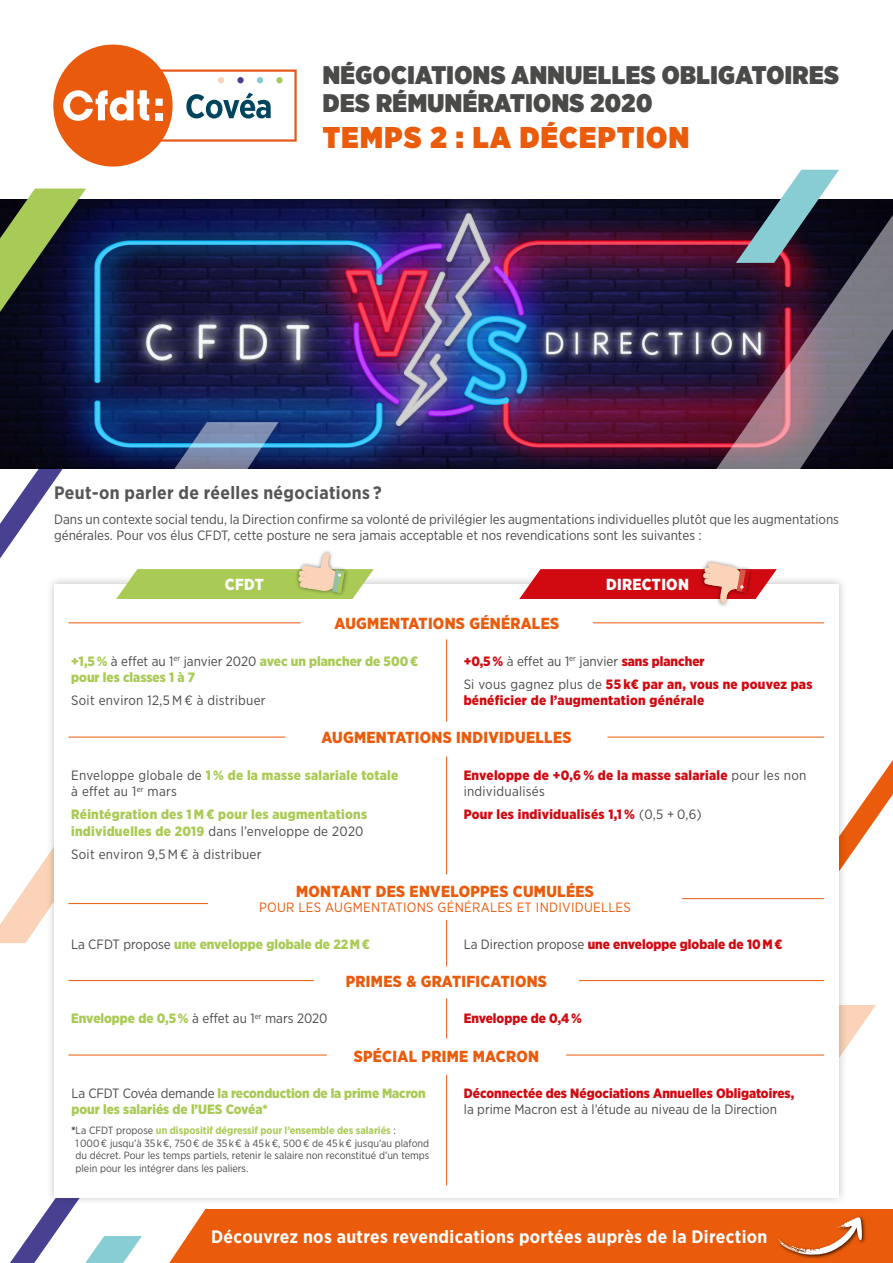
<style>
.page{position:relative;width:893px;height:1263px;background:#fff}
.page>*{position:absolute;margin:0;border:0;box-sizing:border-box;transform-origin:0 0}
.t1{font:900 30px "Gotham Narrow";letter-spacing:.05em;color:#ea5b0b}
.t2{font:900 25.5px/28.5px "Gotham Narrow";letter-spacing:.02em;color:#4a4a49}
.t3{font:700 18px "Gotham Narrow";letter-spacing:.02em;color:#fff}
.t4{font:700 18px "Gotham Narrow";letter-spacing:.02em;color:#565555}
.t5{font:900 16.05px "Gotham Narrow";letter-spacing:.02em;color:#ea5b0b}
.t6{font:900 16.05px "Gotham Narrow";letter-spacing:.02em;color:#fff}
.t7{font:13.5px/16.2px "Gotham Narrow";color:#4a4a49}
.t8{font:900 13.5px/23.4px "Gotham Narrow";color:#d00a10}
.t9{font:900 13.5px/16.2px "Gotham Narrow";color:#a9ca54}
.t10{font:900 13.5px/16.2px "Gotham Narrow";letter-spacing:.02em;color:#d00a10}
.t11{font:13.5px/16.2px "Gotham Narrow";letter-spacing:.02em;color:#4a4a49}
.t12{font:900 13.5px/16.2px "Gotham Narrow";letter-spacing:.02em;color:#a9ca54}
.t13{font:13.5px "Gotham Narrow";letter-spacing:.02em;color:#ea5b0b}
.t14{font:10.5px/12.6px "Gotham Narrow";color:#4a4a49}
.s1{font-weight:400;color:#4a4a49}
.s2{font-weight:900;color:#a9ca54}
.s3{font-weight:900}
.s4{font-weight:700;color:#a9ca54}
</style>
<div class="page">
<svg style="left:848px;top:760px;width:45px;height:99px"></svg>
<img style="left:0;top:199px;width:705px;height:269px">
<svg style="left:0;top:188px;width:86px;height:124px"></svg>
<svg style="left:848px;top:1005px;width:28px;height:40px"></svg>
<svg style="left:0;top:906px;width:45px;height:37px"></svg>
<svg style="left:10px;top:1206px;width:132px;height:57px"></svg>
<svg style="left:705px;top:169px;width:188px;height:300px"></svg>
<svg style="left:0;top:422px;width:279px;height:484px"></svg>
<div style="left:45px;top:575px;width:803px;height:631px;background:#000;opacity:.25"></div>
<div style="left:54px;top:584px;width:785px;height:613px;background:#fff"></div>
<div style="left:169px;top:1209px;width:724px;height:54px;background:#ea5b0b"></div>
<div style="left:109px;top:69px;width:188px;height:73px;border:2px solid #e6591c"></div>
<svg style="left:186px;top:93px;width:85px;height:26px"></svg>
<svg style="left:218px;top:77px;width:6px;height:6px"></svg>
<div style="left:237px;top:77px;width:7px;height:6px;background:#474190;border-radius:50%"></div>
<svg style="left:257px;top:77px;width:6px;height:6px"></svg>
<div style="left:276px;top:77px;width:7px;height:6px;background:#a8ca56;border-radius:50%"></div>
<div style="left:53px;top:45px;width:120px;height:122px;background:#e95a0c;border-radius:50%"></div>
<div style="left:156px;top:99px;width:7px;height:7px;background:#fff"></div>
<div style="left:156px;top:113px;width:7px;height:7px;background:#fff"></div>
<svg style="left:63px;top:90px;width:86px;height:31px"></svg>
<div style="left:294px;top:549px;width:55px;height:48px;background:#000;opacity:.5"></div>
<svg style="left:116px;top:553px;width:258px;height:46px"></svg>
<div style="left:699px;top:558px;width:55px;height:50px;background:#000;opacity:.5"></div>
<svg style="left:519px;top:562px;width:258px;height:42px"></svg>
<hr style="left:68px;top:623px;width:233px;height:1px;background:#ea5b0b">
<hr style="left:68px;top:737px;width:217px;height:1px;background:#ea5b0b">
<hr style="left:68px;top:903px;width:140px;height:1px;background:#ea5b0b">
<hr style="left:593px;top:623px;width:231px;height:1px;background:#ea5b0b">
<hr style="left:607px;top:737px;width:217px;height:1px;background:#ea5b0b">
<hr style="left:682px;top:898px;width:142px;height:1px;background:#ea5b0b">
<hr style="left:68px;top:980px;width:246px;height:1px;background:#ea5b0b">
<hr style="left:68px;top:1055px;width:259px;height:1px;background:#ea5b0b">
<hr style="left:579px;top:980px;width:245px;height:1px;background:#ea5b0b">
<hr style="left:566px;top:1055px;width:258px;height:1px;background:#ea5b0b">
<hr style="left:446px;top:998px;width:1px;height:40px;background:#ea5b0b">
<hr style="left:446px;top:1075px;width:1px;height:110px;background:#ea5b0b">
<hr style="left:446px;top:920px;width:1px;height:46px;background:#ea5b0b">
<hr style="left:446px;top:756px;width:1px;height:118px;background:#ea5b0b">
<hr style="left:446px;top:639px;width:1px;height:83px;background:#ea5b0b">
<h2 class="t2" style="left:323px;top:60px;width:518px">NÉGOCIATIONS ANNUELLES OBLIGATOIRES<br>DES RÉMUNÉRATIONS 2020</h2>
<h1 class="t1" style="left:323px;top:117px;width:368px">TEMPS 2 : LA DÉCEPTION</h1>
<h3 class="t4" style="left:54px;top:481px;width:329px">Peut-on parler de réelles négociations ?</h3>
<p class="t7" style="left:54px;top:511px;width:786px">Dans un contexte social tendu, la Direction confirme sa volonté de privilégier les augmentations individuelles plutôt que les augmentations générales. Pour vos élus CFDT, cette posture ne sera jamais acceptable et nos revendications sont les suivantes :</p>
<p class="t6" style="left:225px;top:574px;width:40px">CFDT</p>
<p class="t6" style="left:606px;top:574px;width:84px">DIRECTION</p>
<p class="t5" style="left:335px;top:613px;width:226px">AUGMENTATIONS GÉNÉRALES</p>
<p class="t9" style="left:71px;top:652px;width:348px">+1,5 % <span class="s1">à effet au 1</span><sup>er</sup> <span class="s1">janvier 2020</span> avec un plancher de 500 € pour les classes 1 à 7</p>
<p class="t11" style="left:71px;top:692px;width:196px">Soit environ 12,5 M € à distribuer</p>
<p class="t8" style="left:464px;top:649px;width:350px">+0,5 % <span class="s1">à effet au 1</span><sup>er</sup> <span class="s1">janvier</span> sans plancher<br><span class="s1">Si vous gagnez plus de</span> 55 k€ par an, vous ne pouvez pas</p>
<p class="t10" style="left:464px;top:692px;width:242px">bénéficier de l’augmentation générale</p>
<p class="t5" style="left:321px;top:727px;width:252px">AUGMENTATIONS INDIVIDUELLES</p>
<p class="t11" style="left:71px;top:767px;width:329px">Enveloppe globale de <span class="s2">1 % de la masse salariale totale </span>à effet au 1<sup>er</sup> mars</p>
<p class="t12" style="left:71px;top:806px;width:297px">Réintégration des 1 M € pour les augmentations individuelles de 2019 <span class="s1">dans l’enveloppe de 2020</span></p>
<p class="t11" style="left:71px;top:846px;width:192px">Soit environ 9,5 M € à distribuer</p>
<p class="t10" style="left:464px;top:767px;width:344px">Enveloppe de +0,6 % de la masse salariale <span class="s1">pour les non individualisés</span></p>
<p class="t10" style="left:464px;top:806px;width:240px">Pour les individualisés 1,1 % <span class="s1">(0,5 + 0,6)</span></p>
<p class="t5" style="left:296px;top:881px;width:299px">MONTANT DES ENVELOPPES CUMULÉES</p>
<p class="t13" style="left:259px;top:899px;width:373px">POUR LES AUGMENTATIONS GÉNÉRALES ET INDIVIDUELLES</p>
<p class="t9" style="left:71px;top:936px;width:300px"><span class="s1">La CFDT propose</span> une enveloppe globale de 22 M €</p>
<p class="t8" style="left:464px;top:932px;width:320px"><span class="s1">La Direction propose</span> une enveloppe globale de 10 M €</p>
<p class="t5" style="left:346px;top:971px;width:203px">PRIMES &amp; GRATIFICATIONS</p>
<p class="t7" style="left:71px;top:1010px;width:258px"><span class="s2">Enveloppe de 0,5 %</span> à effet au 1<sup>er</sup> mars 2020</p>
<p class="t8" style="left:464px;top:1007px;width:120px">Enveloppe de 0,4 %</p>
<p class="t5" style="left:354px;top:1045px;width:187px">SPÉCIAL PRIME MACRON</p>
<p class="t9" style="left:71px;top:1085px;width:356px"><span class="s1">La CFDT Covéa demande</span> la reconduction de la prime Macron pour les salariés de l’UES Covéa*</p>
<p class="t14" style="left:76px;top:1124px;width:355px;text-indent:-4px"><span class="s3">*</span>La CFDT propose <span class="s4">un dispositif dégressif pour l’ensemble des salariés</span> :<br>1 000 € jusqu’à 35 k €, 750 € de 35 k € à 45 k €, 500 € de 45 k € jusqu’au plafond du décret. Pour les temps partiels, retenir le salaire non reconstitué d’un temps plein pour les intégrer dans les paliers.</p>
<p class="t8" style="left:464px;top:1081px;width:332px">Déconnectée des Négociations Annuelles Obligatoires,</p>
<p class="t7" style="left:464px;top:1101px;width:315px">la prime Macron est à l’étude au niveau de la Direction</p>
<h3 class="t3" style="left:211px;top:1225px;width:558px">Découvrez nos autres revendications portées auprès de la Direction</h3>
</div>
